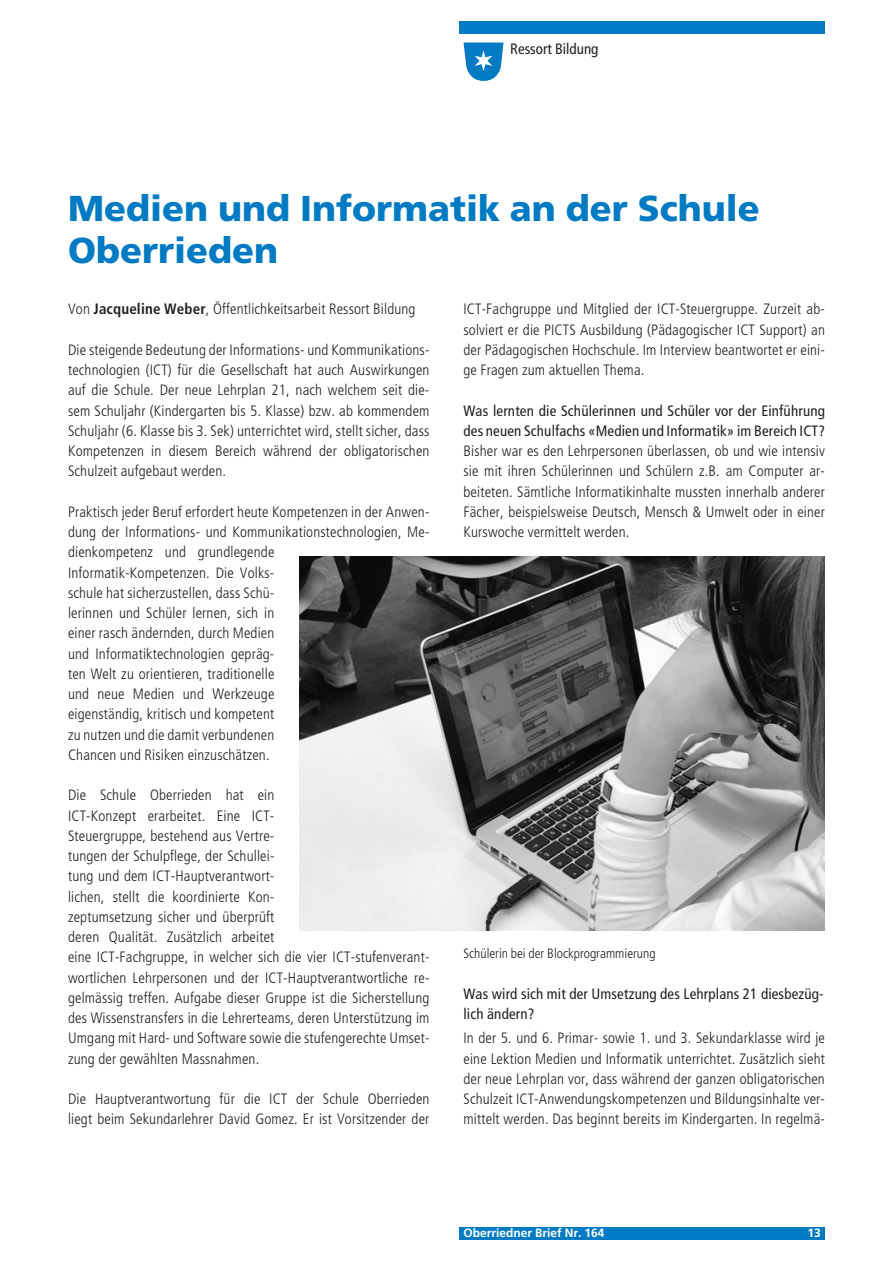
<style>
.page{position:relative;width:893px;height:1263px;background:#fff}
.page>*{position:absolute;margin:0;border:0;box-sizing:border-box;transform-origin:0 0}
.t1{font:900 36px/42px "Frutiger";color:#007bc3}
.t2{font:300 condensed 15px/20.2px "Frutiger";letter-spacing:.01em;color:#231f20;text-align:justify}
.t3{font:condensed 15px/20.2px "Frutiger";letter-spacing:.01em;color:#231f20}
.t4{font:300 condensed 13.5px "Frutiger";color:#231f20}
.t5{font:700 12px "Frutiger";color:#fff}
.s1{font-weight:700}
</style>
<div class="page">
<div style="left:459px;top:21px;width:366px;height:13px;background:#007bc3"></div>
<div style="left:459px;top:1227px;width:366px;height:12px;background:#007bc3"></div>
<svg style="left:463px;top:43px;width:40px;height:38px"></svg>
<img style="left:300px;top:557px;width:525px;height:373px">
<p class="t3" style="left:510px;top:39px;width:90px">Ressort Bildung</p>
<h1 class="t1" style="left:68px;top:187px;width:693px">Medien und Informatik an der Schule<br>Oberrieden</h1>
<p class="t2" style="left:68px;top:299px;width:349px">Von <span class="s1">Jacqueline Weber</span>, Öffentlichkeitsarbeit Ressort Bildung</p>
<p class="t2" style="left:68px;top:340px;width:363px">Die steigende Bedeutung der Informations- und Kommunikations&shy;technologien (ICT) für die Gesellschaft hat auch Auswirkungen auf die Schule. Der neue Lehrplan 21, nach welchem seit die&shy;sem Schuljahr (Kindergarten bis 5. Klasse) bzw. ab kommendem Schuljahr (6. Klasse bis 3. Sek) unterrichtet wird, stellt sicher, dass Kompetenzen in diesem Bereich während der obligatorischen Schulzeit aufgebaut werden.</p>
<p class="t2" style="left:68px;top:502px;width:363px;text-align:left">Praktisch jeder Beruf erfordert heute Kompetenzen in der Anwen&shy;dung der Informations- und Kommunikationstechnologien, Me&shy;dienkompetenz und grundlegende<br>Informatik-Kompetenzen. Die Volks-<br>schule hat sicherzustellen, dass Schü-<br>lerinnen und Schüler lernen, sich in<br>einer rasch ändernden, durch Medien<br>und Informatiktechnologien gepräg-<br>ten Welt zu orientieren, traditionelle<br>und neue Medien und Werkzeuge<br>eigenständig, kritisch und kompetent<br>zu nutzen und die damit verbundenen<br>Chancen und Risiken einzuschätzen.</p>
<p class="t2" style="left:68px;top:785px;width:363px;text-align:left">Die Schule Oberrieden hat ein<br>ICT-Konzept erarbeitet. Eine ICT-<br>Steuergruppe, bestehend aus Vertre-<br>tungen der Schulpflege, der Schullei-<br>tung und dem ICT-Hauptverantwort-<br>lichen, stellt die koordinierte Kon-<br>zeptumsetzung sicher und überprüft<br>deren Qualität. Zusätzlich arbeitet<br>eine ICT-Fachgruppe, in welcher sich die vier ICT-stufenverant&shy;wortlichen Lehrpersonen und der ICT-Hauptverantwortliche re&shy;gelmässig treffen. Aufgabe dieser Gruppe ist die Sicherstellung des Wissenstransfers in die Lehrerteams, deren Unterstützung im Umgang mit Hard- und Software sowie die stufengerechte Umset&shy;zung der gewählten Massnahmen.</p>
<p class="t2" style="left:68px;top:1089px;width:363px">Die Hauptverantwortung für die ICT der Schule Oberrieden liegt beim Sekundarlehrer David Gomez. Er ist Vorsitzender der</p>
<p class="t2" style="left:463px;top:299px;width:363px">ICT-Fachgruppe und Mitglied der ICT-Steuergruppe. Zurzeit ab&shy;solviert er die PICTS Ausbildung (Pädagogischer ICT Support) an der Pädagogischen Hochschule. Im Interview beantwortet er eini&shy;ge Fragen zum aktuellen Thema.</p>
<p class="t3" style="left:463px;top:400px;width:363px">Was lernten die Schülerinnen und Schüler vor der Einführung des neuen Schulfachs «Medien und Informatik» im Bereich ICT?</p>
<p class="t2" style="left:463px;top:441px;width:363px">Bisher war es den Lehrpersonen überlassen, ob und wie intensiv sie mit ihren Schülerinnen und Schülern z.B. am Computer ar&shy;beiteten. Sämtliche Informatikinhalte mussten innerhalb anderer Fächer, beispielsweise Deutsch, Mensch &amp; Umwelt oder in einer Kurswoche vermittelt werden.</p>
<p class="t4" style="left:463px;top:946px;width:194px">Schülerin bei der Blockprogrammierung</p>
<p class="t3" style="left:463px;top:984px;width:362px">Was wird sich mit der Umsetzung des Lehrplans 21 diesbezüg&shy;lich ändern?</p>
<p class="t2" style="left:463px;top:1028px;width:363px">In der 5. und 6. Primar- sowie 1. und 3. Sekundarklasse wird je eine Lektion Medien und Informatik unterrichtet. Zusätzlich sieht der neue Lehrplan vor, dass während der ganzen obligatorischen Schulzeit ICT-Anwendungskompetenzen und Bildungsinhalte ver&shy;mittelt werden. Das beginnt bereits im Kindergarten. In regelmä-</p>
<p class="t5" style="left:463px;top:1226px;width:143px">Oberriedner Brief Nr. 164</p>
<p class="t5" style="left:807px;top:1226px;width:15px">13</p>
</div>
